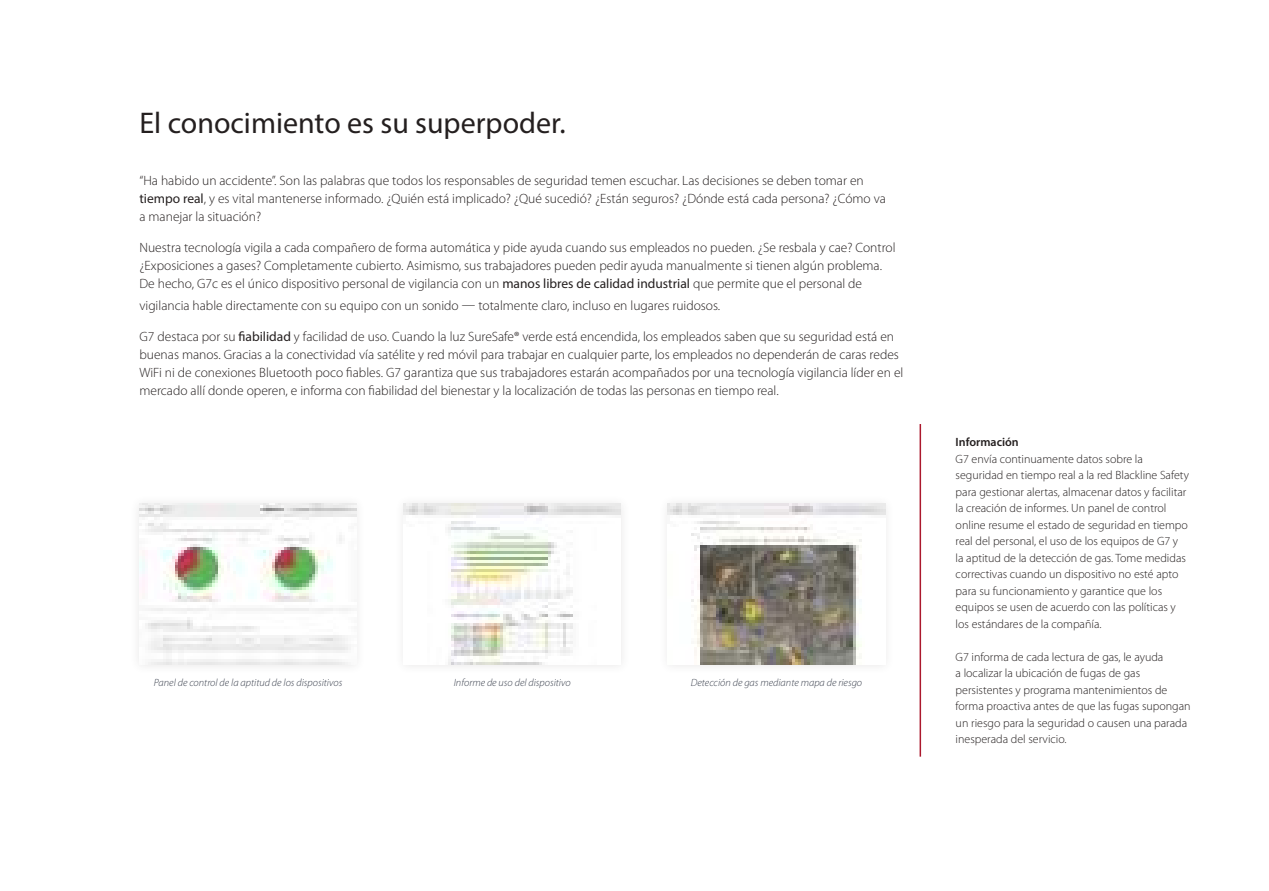
<style>
.page{position:relative;width:1269px;height:891px;background:#fff}
.page>*{position:absolute;margin:0;border:0;box-sizing:border-box;transform-origin:0 0}
.t1{font:30px "Myriad Pro";color:#241f1f}
.t2{font:300 13.5px/18px "Myriad Pro";color:#241f1f}
.t3{font:300 12px/16.5px "Myriad Pro";color:#241f1f}
.t4{font:600 12px "Myriad Pro";color:#241f1f}
.t5{font:italic 300 10.5px "Myriad Pro";color:#3c424f}
.s1{font-weight:400}
</style>
<div class="page">
<hr style="left:920px;top:424px;width:1px;height:333px;background:#ab182d">
<div style="left:130px;top:494px;width:236px;height:181px;background:#fbfbfb"></div>
<img style="left:140px;top:504px;width:217px;height:161px">
<div style="left:394px;top:494px;width:236px;height:181px;background:#fbfbfb"></div>
<img style="left:404px;top:504px;width:217px;height:161px">
<div style="left:658px;top:494px;width:237px;height:181px;background:#fbfbfb"></div>
<img style="left:668px;top:504px;width:217px;height:161px">
<h1 class="t1" style="left:140px;top:104px;width:428px">El conocimiento es su superpoder.</h1>
<p class="t2" style="left:140px;top:171px;width:748px">“Ha habido un accidente”. Son las palabras que todos los responsables de seguridad temen escuchar. Las decisiones se deben tomar en <span class="s1">tiempo real</span>, y es vital mantenerse informado. ¿Quién está implicado? ¿Qué sucedió? ¿Están seguros? ¿Dónde está cada persona? ¿Cómo va a manejar la situación?</p>
<p class="t2" style="left:140px;top:239px;width:758px">Nuestra tecnología vigila a cada compañero de forma automática y pide ayuda cuando sus empleados no pueden. ¿Se resbala y cae? Control ¿Exposiciones a gases? Completamente cubierto. Asimismo, sus trabajadores pueden pedir ayuda manualmente si tienen algún problema.<br>De hecho, G7c es el único dispositivo personal de vigilancia con un <span class="s1">manos libres de calidad industrial</span> que permite que el personal de</p>
<p class="t2" style="left:139px;top:297px;width:582px">vigilancia hable directamente con su equipo con un sonido — totalmente claro, incluso en lugares ruidosos.</p>
<p class="t2" style="left:139px;top:328px;width:765px">G7 destaca por su <span class="s1">fiabilidad</span> y facilidad de uso. Cuando la luz SureSafe® verde está encendida, los empleados saben que su seguridad está en buenas manos. Gracias a la conectividad vía satélite y red móvil para trabajar en cualquier parte, los empleados no dependerán de caras redes WiFi ni de conexiones Bluetooth poco fiables. G7 garantiza que sus trabajadores estarán acompañados por una tecnología vigilancia líder en el mercado allí donde operen, e informa con fiabilidad del bienestar y la localización de todas las personas en tiempo real.</p>
<p class="t5" style="left:154px;top:677px;width:190px">Panel de control de la aptitud de los dispositivos</p>
<p class="t5" style="left:454px;top:677px;width:118px">Informe de uso del dispositivo</p>
<p class="t5" style="left:691px;top:677px;width:173px">Detección de gas mediante mapa de riesgo</p>
<p class="t4" style="left:956px;top:435px;width:65px">Información</p>
<p class="t3" style="left:956px;top:451px;width:235px">G7 envía continuamente datos sobre la seguridad en tiempo real a la red Blackline Safety para gestionar alertas, almacenar datos y facilitar la creación de informes. Un panel de control online resume el estado de seguridad en tiempo real del personal, el uso de los equipos de G7 y la aptitud de la detección de gas. Tome medidas correctivas cuando un dispositivo no esté apto para su funcionamiento y garantice que los equipos se usen de acuerdo con las políticas y los estándares de la compañía.</p>
<p class="t3" style="left:956px;top:649px;width:237px">G7 informa de cada lectura de gas, le ayuda<br>a localizar la ubicación de fugas de gas persistentes y programa mantenimientos de forma proactiva antes de que las fugas supongan un riesgo para la seguridad o causen una parada inesperada del servicio.</p>
</div>
